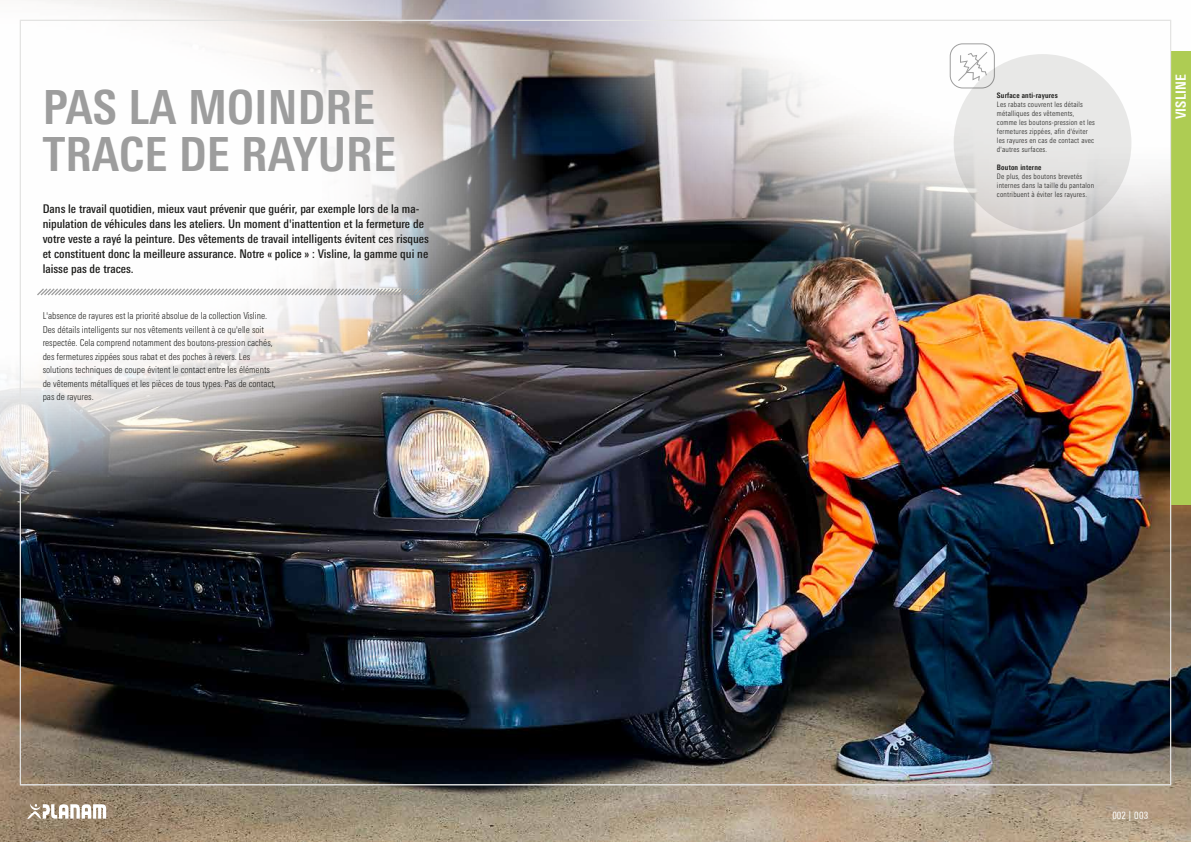
<style>
.page{position:relative;width:1191px;height:842px;background:#fff}
.page>*{position:absolute;margin:0;border:0;box-sizing:border-box;transform-origin:0 0}
.t1{font:700 condensed 47px/47.2px "Univers Next Pro";letter-spacing:.005em;color:#9d9d9d}
.t2{font:700 condensed 16px "Univers Next Pro";letter-spacing:.005em;color:#fff}
.t3{font:700 condensed 14px "Univers Next Pro";letter-spacing:.005em;color:#fff}
.t4{font:500 condensed 12px/15px "Univers Next Pro";color:#1d1d1b}
.t5{font:condensed 10px "Univers Next Pro";letter-spacing:.025em;color:#fff}
.t6{font:300 condensed 9.5px/13.5px "Univers Next Pro";color:#1d1d1b}
.t7{font:300 condensed 7.5px/9px "Univers Next Pro";letter-spacing:.025em;color:#1d1d1b}
.t8{font:700 condensed 7.5px "Univers Next Pro";letter-spacing:.025em;color:#1d1d1b}
</style>
<div class="page">
<img style="left:0;top:315px;width:1191px;height:527px">
<img style="left:0;top:0;width:547px;height:527px">
<img style="left:540px;top:0;width:629px;height:315px">
<svg style="left:27px;top:803px;width:79px;height:16px"></svg>
<svg style="left:36px;top:287px;width:405px;height:10px"></svg>
<div style="left:949px;top:43px;width:45px;height:45px;border:1px solid #9d9d9d;border-radius:12px"></div>
<svg style="left:957px;top:51px;width:31px;height:31px"></svg>
<div style="left:953px;top:54px;width:178px;height:178px;background:linear-gradient(to bottom,#eeefee,#d7d4d2);border-radius:50%"></div>
<div style="left:1171px;top:51px;width:20px;height:454px;background:#aecc53"></div>
<h1 class="t1" style="left:43px;top:83px;width:355px">PAS LA MOINDRE<br>TRACE DE RAYURE</h1>
<p class="t4" style="left:43px;top:202px;width:388px">Dans le travail quotidien, mieux vaut prévenir que guérir, par exemple lors de la ma&shy;nipulation de véhicules dans les ateliers. Un moment d'inattention et la fermeture de votre veste a rayé la peinture. Des vêtements de travail intelligents évitent ces risques et constituent donc la meilleure assurance. Notre « police » : Visline, la gamme qui ne laisse pas de traces.</p>
<p class="t6" style="left:43px;top:309px;width:235px">L'absence de rayures est la priorité absolue de la collection Visline.<br>Des détails intelligents sur nos vêtements veillent à ce qu'elle soit respectée. Cela comprend notamment des boutons-pression cachés, des fermetures zippées sous rabat et des poches à revers. Les solutions techniques de coupe évitent le contact entre les éléments de vêtements métalliques et les pièces de tous types. Pas de contact, pas de rayures.</p>
<p class="t8" style="left:997px;top:91px;width:62px">Surface anti-rayures</p>
<p class="t7" style="left:997px;top:100px;width:99px">Les rabats couvrent les détails métalliques des vêtements, comme les boutons-pression et les fermetures zippées, afin d'éviter les rayures en cas de contact avec d'autres surfaces.</p>
<p class="t8" style="left:997px;top:163px;width:46px">Bouton interne</p>
<p class="t7" style="left:997px;top:172px;width:99px">De plus, des boutons brevetés internes dans la taille du pantalon contribuent à éviter les rayures.</p>
<h3 class="t3" style="left:1172px;top:119px;width:46px;rotate:-90deg">VISLINE</h3>
<h2 class="t2" style="left:1172px;top:126px;width:53px;rotate:-90deg">VISLINE</h2>
<p class="t5" style="left:1112px;top:809px;width:38px">002 | 003</p>
</div>
